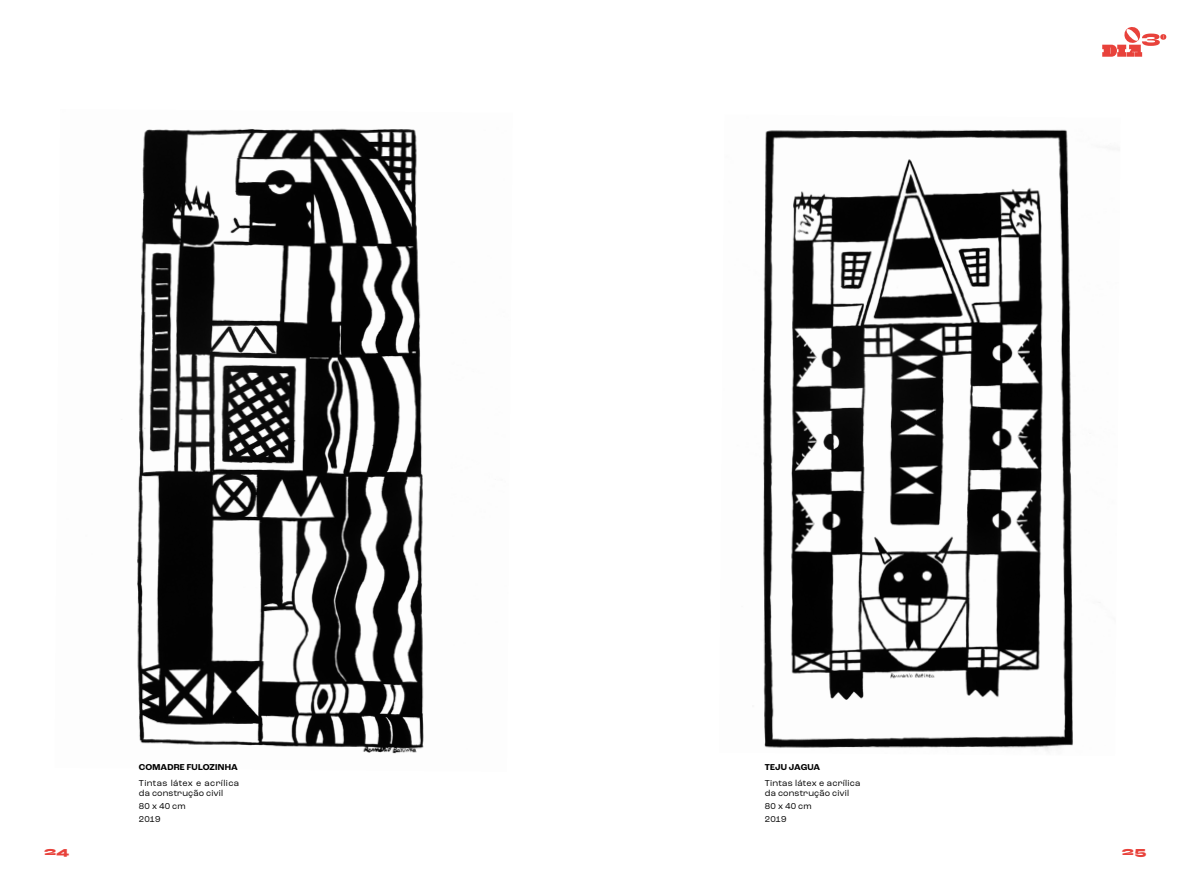
<style>
.page{position:relative;width:1191px;height:879px;background:#fff}
.page>*{position:absolute;margin:0;border:0;box-sizing:border-box;transform-origin:0 0}
.t1{font:800 12px "Syne";color:#e8423b}
.t2{font:9px/10px "Roc Grotesk";letter-spacing:.015em;color:#000}
.t3{font:700 9px "Roc Grotesk";letter-spacing:.01em;color:#000}
</style>
<div class="page">
<svg style="left:1102px;top:27px;width:64px;height:30px"></svg>
<img style="left:763px;top:129px;width:337px;height:622px">
<img style="left:137px;top:128px;width:287px;height:626px">
<p class="t3" style="left:139px;top:761px;width:100px">COMADRE FULOZINHA</p>
<p class="t2" style="left:139px;top:778px;width:102px">Tintas látex e acrílica da construção civil</p>
<p class="t2" style="left:139px;top:799px;width:48px;line-height:12.8px">80 x 40 cm<br>2019</p>
<p class="t3" style="left:765px;top:761px;width:57px">TEJU JAGUA</p>
<p class="t2" style="left:765px;top:778px;width:97px">Tintas látex e acrílica da construção civil</p>
<p class="t2" style="left:765px;top:799px;width:48px;line-height:12.8px">80 x 40 cm<br>2019</p>
<h1 class="t1" style="left:44px;top:843px;width:27px">24</h1>
<h1 class="t1" style="left:1122px;top:843px;width:26px">25</h1>
</div>
